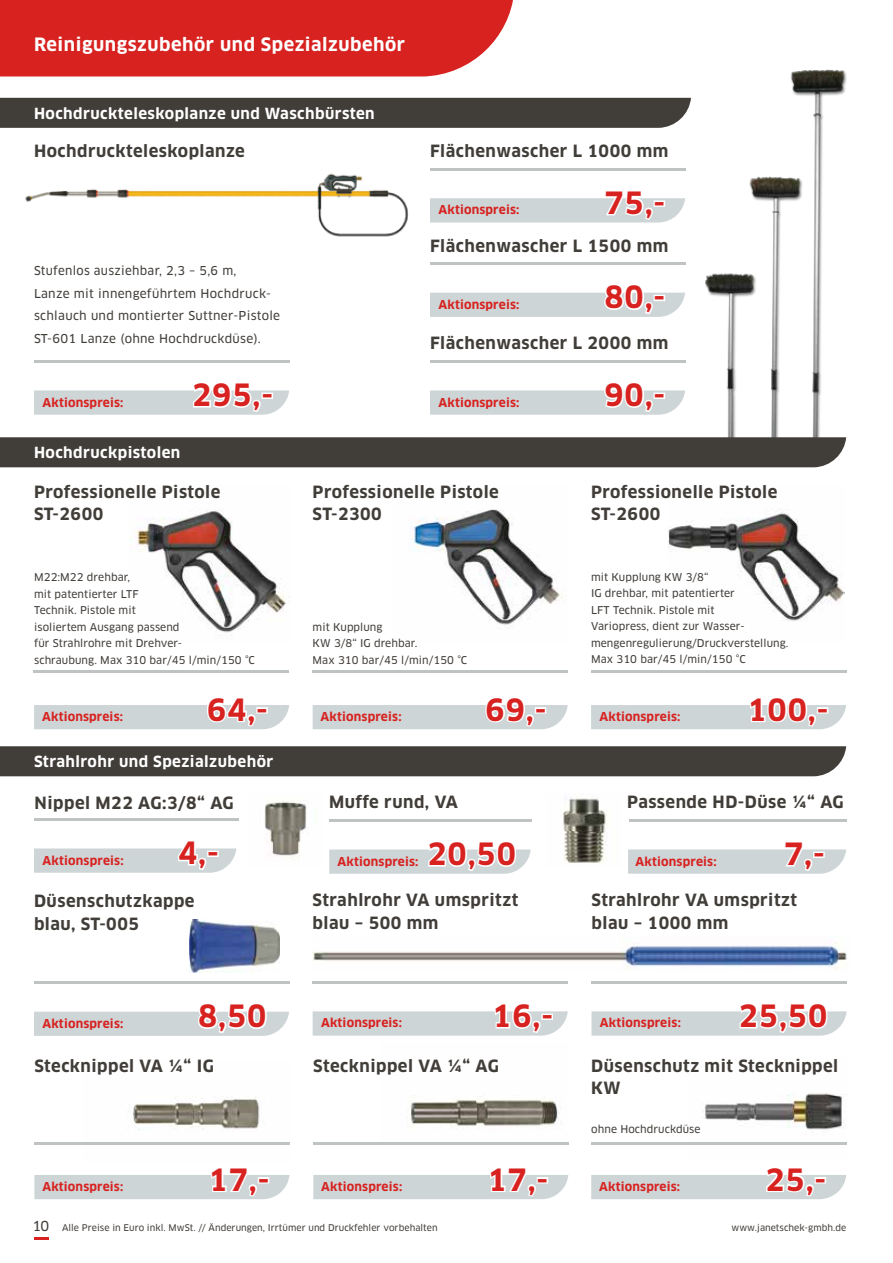
<style>
.page{position:relative;width:893px;height:1263px;background:#fff}
.page>*{position:absolute;margin:0;border:0;box-sizing:border-box;transform-origin:0 0}
.t1{font:700 30px "Clan OT";letter-spacing:.03em;color:#d72220}
.t2{font:700 18px "Clan OT";letter-spacing:.03em;color:#fff}
.t3{font:700 16.5px/22.5px "Clan OT";letter-spacing:.03em;color:#413d39}
.t4{font:700 15px "Clan OT";letter-spacing:.03em;color:#fff}
.t5{font:13.5px "Clan OT News";color:#413d39}
.t6{font:700 12px "Clan OT";letter-spacing:.015em;color:#d72220}
.t7{font:12px/22.5px "Clan OT News";letter-spacing:.025em;color:#413d39}
.t8{font:10.5px/16.5px "Clan OT News";letter-spacing:.005em;color:#413d39}
.t9{font:9px "Clan OT News";letter-spacing:.005em;color:#413d39}
</style>
<div class="page">
<img style="left:669px;top:509px;width:175px;height:112px">
<img style="left:411px;top:509px;width:152px;height:120px">
<img style="left:705px;top:69px;width:141px;height:368px">
<div style="left:0;top:437px;width:846px;height:30px;background:#413d39"></div>
<div style="left:0;top:0;width:513px;height:76px;background:#d72220"></div>
<svg style="left:34px;top:1237px;width:14px;height:2px"></svg>
<div style="left:0;top:746px;width:846px;height:30px;background:#413d39"></div>
<div style="left:0;top:98px;width:691px;height:30px;background:#413d39"></div>
<hr style="left:34px;top:360px;width:255px;height:3px;background:#bfc3c3">
<svg style="left:34px;top:390px;width:255px;height:25px;background:#d5dbdd"></svg>
<div style="left:261px;top:393px;width:12px;height:6px;border:3px solid #fff"></div>
<hr style="left:430px;top:168px;width:255px;height:3px;background:#bfc3c3">
<svg style="left:430px;top:198px;width:255px;height:24px;background:#d2d9da"></svg>
<div style="left:654px;top:200px;width:11px;height:7px;border:3px solid #fff"></div>
<hr style="left:430px;top:263px;width:255px;height:2px;background:#bfc3c3">
<svg style="left:430px;top:292px;width:255px;height:25px;background:#d5dadc"></svg>
<hr style="left:430px;top:360px;width:255px;height:3px;background:#bfc3c3">
<svg style="left:430px;top:390px;width:255px;height:25px;background:#d4dadc"></svg>
<img style="left:129px;top:510px;width:161px;height:123px">
<hr style="left:34px;top:671px;width:255px;height:2px;background:#bfc3c3">
<svg style="left:34px;top:705px;width:255px;height:24px;background:#d3d9db"></svg>
<div style="left:256px;top:707px;width:12px;height:6px;border:3px solid #fff"></div>
<hr style="left:312px;top:671px;width:255px;height:2px;background:#bfc3c3">
<svg style="left:313px;top:705px;width:255px;height:24px;background:#d3dadb"></svg>
<hr style="left:35px;top:818px;width:204px;height:2px;background:#bfc3c3">
<svg style="left:34px;top:848px;width:202px;height:25px;background:#d3d9db"></svg>
<div style="left:207px;top:851px;width:12px;height:6px;border:3px solid #fff"></div>
<hr style="left:591px;top:671px;width:255px;height:2px;background:#bfc3c3">
<svg style="left:591px;top:705px;width:255px;height:24px;background:#d4dadc"></svg>
<hr style="left:629px;top:819px;width:217px;height:3px;background:#bfc3c3">
<svg style="left:628px;top:849px;width:218px;height:25px;background:#d2d8da"></svg>
<div style="left:813px;top:852px;width:12px;height:6px;border:3px solid #fff"></div>
<img style="left:312px;top:943px;width:535px;height:27px">
<hr style="left:313px;top:981px;width:255px;height:3px;background:#bfc3c3">
<hr style="left:591px;top:981px;width:256px;height:3px;background:#bfc3c3">
<svg style="left:313px;top:1011px;width:255px;height:25px;background:#d4dadc"></svg>
<div style="left:541px;top:1013px;width:12px;height:7px;border:3px solid #fff"></div>
<svg style="left:591px;top:1011px;width:256px;height:25px;background:#d7ddde"></svg>
<img style="left:189px;top:919px;width:91px;height:54px">
<hr style="left:34px;top:981px;width:255px;height:3px;background:#bfc3c3">
<svg style="left:34px;top:1011px;width:255px;height:25px;background:#d6dbdd"></svg>
<hr style="left:329px;top:819px;width:202px;height:3px;background:#bfc3c3">
<svg style="left:329px;top:849px;width:202px;height:25px"></svg>
<img style="left:84px;top:1096px;width:205px;height:49px">
<hr style="left:34px;top:1142px;width:255px;height:2px;background:#bfc3c3">
<svg style="left:34px;top:1175px;width:255px;height:24px;background:#d2d8da"></svg>
<img style="left:688px;top:1093px;width:158px;height:52px">
<hr style="left:591px;top:1142px;width:255px;height:2px;background:#bfc3c3">
<svg style="left:591px;top:1175px;width:255px;height:24px;background:#d3d9db"></svg>
<img style="left:381px;top:1095px;width:187px;height:50px">
<hr style="left:313px;top:1142px;width:255px;height:2px;background:#bfc3c3">
<svg style="left:313px;top:1175px;width:255px;height:24px;background:#d2d8da"></svg>
<img style="left:25px;top:173px;width:383px;height:64px">
<img style="left:264px;top:800px;width:45px;height:60px">
<img style="left:563px;top:797px;width:44px;height:66px">
<p class="t2" style="left:34px;top:34px;width:373px">Reinigungszubehör und Spezialzubehör</p>
<p class="t4" style="left:34px;top:104px;width:342px">Hochdruckteleskoplanze und Waschbürsten</p>
<p class="t3" style="left:34px;top:140px;width:212px">Hochdruckteleskoplanze</p>
<p class="t7" style="left:34px;top:260px;width:248px">Stufenlos ausziehbar, 2,3 – 5,6 m,<br>Lanze mit innengeführtem Hochdruck&shy;schlauch und montierter Suttner-Pistole ST-601 Lanze (ohne Hochdruckdüse).</p>
<p class="t6" style="left:42px;top:395px;width:82px">Aktionspreis:</p>
<p class="t4" style="left:34px;top:444px;width:148px">Hochdruckpistolen</p>
<h1 class="t1" style="left:192px;top:378px;width:82px">295,-</h1>
<p class="t3" style="left:430px;top:140px;width:240px">Flächenwascher L 1000 mm</p>
<h1 class="t1" style="left:604px;top:185px;width:62px">75,-</h1>
<p class="t3" style="left:430px;top:234px;width:240px">Flächenwascher L 1500 mm</p>
<p class="t6" style="left:438px;top:203px;width:82px">Aktionspreis:</p>
<h1 class="t1" style="left:604px;top:280px;width:62px">80,-</h1>
<p class="t3" style="left:430px;top:332px;width:240px">Flächenwascher L 2000 mm</p>
<p class="t6" style="left:438px;top:297px;width:82px">Aktionspreis:</p>
<p class="t6" style="left:438px;top:395px;width:82px">Aktionspreis:</p>
<h1 class="t1" style="left:604px;top:378px;width:62px">90,-</h1>
<p class="t3" style="left:34px;top:481px;width:188px">Professionelle Pistole<br>ST-2600</p>
<p class="t3" style="left:313px;top:481px;width:188px">Professionelle Pistole<br>ST-2300</p>
<p class="t3" style="left:591px;top:481px;width:188px">Professionelle Pistole<br>ST-2600</p>
<p class="t8" style="left:34px;top:569px;width:222px">M22:M22 drehbar,<br>mit patentierter LTF<br>Technik. Pistole mit<br>isoliertem Ausgang passend<br>für Strahlrohre mit Drehver-<br>schraubung. Max 310 bar/45 l/min/150 °C</p>
<p class="t8" style="left:313px;top:618px;width:156px">mit Kupplung<br>KW 3/8“ IG drehbar.<br>Max 310 bar/45 l/min/150 °C</p>
<p class="t8" style="left:591px;top:569px;width:199px">mit Kupplung KW 3/8“<br>IG drehbar, mit patentierter<br>LFT Technik. Pistole mit<br>Variopress, dient zur Wasser&shy;mengenregulierung/Druckverstellung.<br>Max 310 bar/45 l/min/150 °C</p>
<p class="t6" style="left:42px;top:710px;width:82px">Aktionspreis:</p>
<h1 class="t1" style="left:207px;top:692px;width:62px">64,-</h1>
<p class="t6" style="left:321px;top:710px;width:82px">Aktionspreis:</p>
<h1 class="t1" style="left:486px;top:692px;width:62px">69,-</h1>
<p class="t6" style="left:599px;top:710px;width:82px">Aktionspreis:</p>
<h1 class="t1" style="left:747px;top:692px;width:82px">100,-</h1>
<p class="t4" style="left:34px;top:753px;width:241px">Strahlrohr und Spezialzubehör</p>
<p class="t3" style="left:35px;top:792px;width:201px">Nippel M22 AG:3/8“ AG</p>
<p class="t3" style="left:329px;top:791px;width:130px">Muffe rund, VA</p>
<p class="t3" style="left:627px;top:791px;width:218px">Passende HD-Düse ¼“ AG</p>
<p class="t6" style="left:43px;top:853px;width:82px">Aktionspreis:</p>
<h1 class="t1" style="left:178px;top:836px;width:42px">4,-</h1>
<p class="t6" style="left:338px;top:854px;width:82px">Aktionspreis:</p>
<h1 class="t1" style="left:427px;top:837px;width:90px">20,50</h1>
<p class="t6" style="left:636px;top:854px;width:82px">Aktionspreis:</p>
<h1 class="t1" style="left:784px;top:836px;width:42px">7,-</h1>
<p class="t3" style="left:34px;top:890px;width:162px">Düsenschutzkappe blau, ST-005</p>
<p class="t3" style="left:313px;top:889px;width:207px">Strahlrohr VA umspritzt blau – 500 mm</p>
<p class="t3" style="left:591px;top:889px;width:207px">Strahlrohr VA umspritzt blau – 1000 mm</p>
<p class="t6" style="left:42px;top:1016px;width:82px">Aktionspreis:</p>
<h1 class="t1" style="left:198px;top:999px;width:70px">8,50</h1>
<p class="t6" style="left:321px;top:1016px;width:82px">Aktionspreis:</p>
<h1 class="t1" style="left:492px;top:998px;width:62px">16,-</h1>
<p class="t6" style="left:600px;top:1016px;width:82px">Aktionspreis:</p>
<h1 class="t1" style="left:739px;top:998px;width:90px">25,50</h1>
<p class="t3" style="left:34px;top:1055px;width:181px">Stecknippel VA ¼“ IG</p>
<p class="t3" style="left:313px;top:1055px;width:187px">Stecknippel VA ¼“ AG</p>
<p class="t3" style="left:591px;top:1055px;width:249px">Düsenschutz mit Stecknippel<br>KW</p>
<p class="t8" style="left:591px;top:1121px;width:111px">ohne Hochdruckdüse</p>
<p class="t6" style="left:42px;top:1180px;width:82px">Aktionspreis:</p>
<h1 class="t1" style="left:209px;top:1162px;width:62px">17,-</h1>
<p class="t6" style="left:321px;top:1180px;width:82px">Aktionspreis:</p>
<h1 class="t1" style="left:487px;top:1162px;width:62px">17,-</h1>
<p class="t6" style="left:599px;top:1180px;width:82px">Aktionspreis:</p>
<h1 class="t1" style="left:765px;top:1162px;width:62px">25,-</h1>
<p class="t5" style="left:33px;top:1218px;width:18px">10</p>
<p class="t9" style="left:62px;top:1222px;width:377px">Alle Preise in Euro inkl. MwSt. // Änderungen, Irrtümer und Druckfehler vorbehalten</p>
<p class="t9" style="left:732px;top:1222px;width:116px">www.janetschek-gmbh.de</p>
</div>
